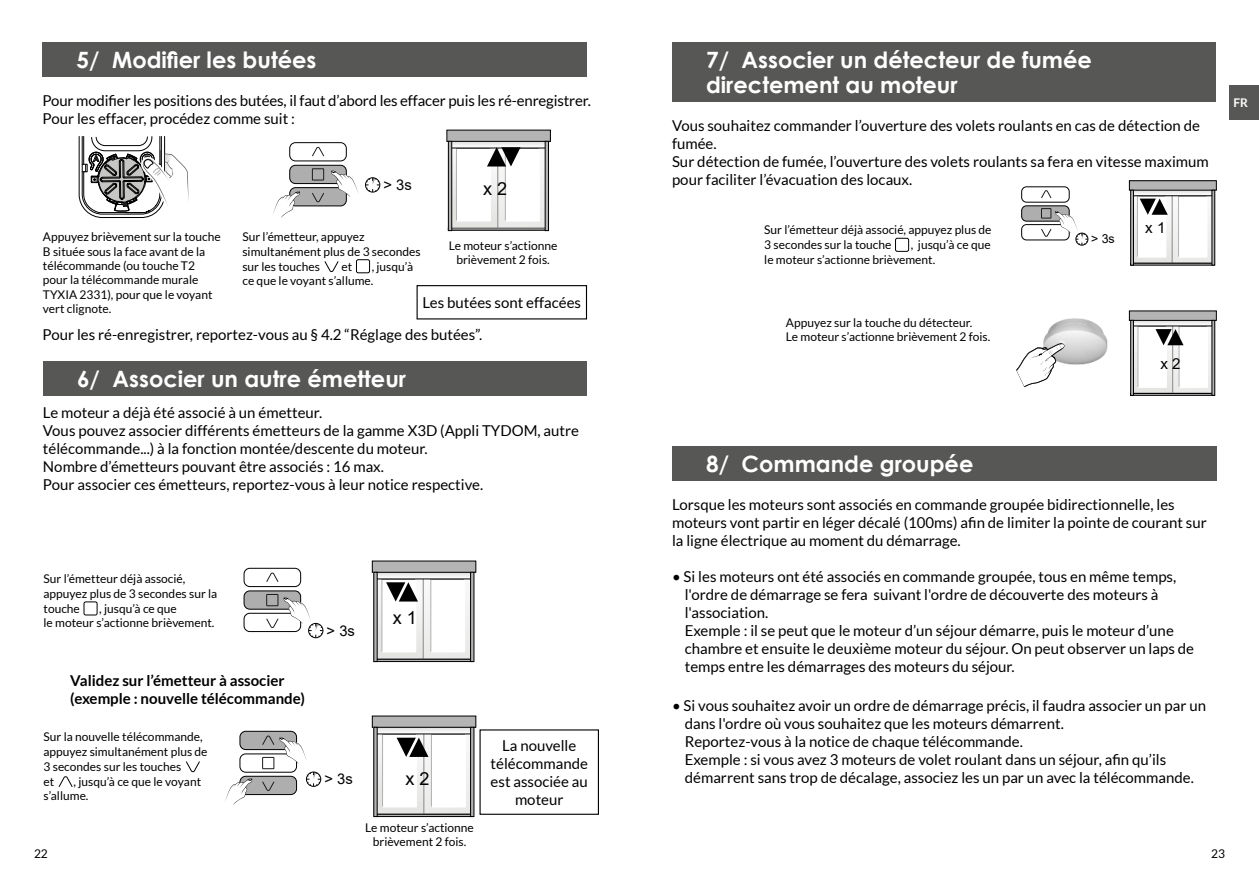
<style>
.page{position:relative;width:1259px;height:893px;background:#fff}
.page>*{position:absolute;margin:0;border:0;box-sizing:border-box;transform-origin:0 0}
.t1{font:700 22.5px/25.5px "Century Gothic";color:#fff}
.t2{font:18px "Arial";color:#000}
.t3{font:15.15px "Arial";color:#000}
.t4{font:15px/18px "Lato";color:#000}
.t5{font:700 15px/18px "Lato";color:#000}
.t6{font:14.7px "Arial";color:#000}
.t7{font:12.45px "Arial";color:#000}
.t8{font:12px/14.4px "Lato";color:#000}
.t9{font:700 12px "Lato";color:#fff}
</style>
<div class="page">
<div style="left:1229px;top:85px;width:30px;height:34px;background:#575756"></div>
<div style="left:372px;top:561px;width:104px;height:11px;background:#b4b4b4"></div>
<div style="left:374px;top:659px;width:99px;height:3px;border:1px solid #000"></div>
<div style="left:374px;top:572px;width:3px;height:90px;border:1px solid #000"></div>
<div style="left:372px;top:716px;width:104px;height:11px;background:#b4b4b4"></div>
<div style="left:374px;top:814px;width:99px;height:3px;border:1px solid #000"></div>
<div style="left:240px;top:731px;width:56px;height:19px;background:#aeaeae;border-radius:6px"></div>
<div style="left:239px;top:731px;width:58px;height:19px;border:1px solid #000;border-radius:6px"></div>
<div style="left:239px;top:753px;width:58px;height:20px;border:1px solid #000;border-radius:6px"></div>
<div style="left:240px;top:776px;width:56px;height:18px;background:#aeaeae;border-radius:6px"></div>
<div style="left:239px;top:776px;width:58px;height:19px;border:1px solid #000;border-radius:6px"></div>
<svg style="left:225px;top:778px;width:28px;height:27px"></svg>
<div style="left:306px;top:771px;width:15px;height:16px;border:1px solid #000;border-radius:50%"></div>
<svg style="left:306px;top:772px;width:15px;height:14px"></svg>
<div style="left:244px;top:568px;width:57px;height:19px;border:1px solid #000;border-radius:6px"></div>
<div style="left:244px;top:591px;width:57px;height:18px;background:#aeaeae;border-radius:6px"></div>
<div style="left:244px;top:590px;width:57px;height:20px;border:1px solid #000;border-radius:6px"></div>
<div style="left:244px;top:613px;width:57px;height:19px;border:1px solid #000;border-radius:6px"></div>
<svg style="left:375px;top:726px;width:98px;height:88px"></svg>
<svg style="left:374px;top:571px;width:99px;height:88px"></svg>
<svg style="left:262px;top:781px;width:13px;height:10px"></svg>
<svg style="left:261px;top:735px;width:46px;height:29px"></svg>
<div style="left:262px;top:757px;width:12px;height:12px;border:1px solid #1d1d1b"></div>
<svg style="left:265px;top:597px;width:58px;height:41px"></svg>
<svg style="left:266px;top:572px;width:13px;height:10px"></svg>
<div style="left:266px;top:594px;width:12px;height:12px;border:1px solid #1d1d1b"></div>
<div style="left:43px;top:43px;width:544px;height:34px;background:#575756"></div>
<div style="left:43px;top:361px;width:543px;height:34px;background:#575756"></div>
<div style="left:672px;top:43px;width:543px;height:59px;background:#575756"></div>
<hr style="left:449px;top:228px;width:49px;height:1px;background:#878786">
<div style="left:447px;top:130px;width:103px;height:11px;background:#b4b4b4"></div>
<div style="left:448px;top:141px;width:4px;height:90px;border:1px solid #000"></div>
<div style="left:289px;top:142px;width:58px;height:19px;border:1px solid #000;border-radius:6px"></div>
<div style="left:290px;top:165px;width:56px;height:19px;background:#aeaeae;border-radius:6px"></div>
<div style="left:289px;top:165px;width:58px;height:19px;border:1px solid #000;border-radius:6px"></div>
<div style="left:290px;top:188px;width:56px;height:18px;background:#aeaeae;border-radius:6px"></div>
<div style="left:289px;top:187px;width:58px;height:19px;border:1px solid #000;border-radius:6px"></div>
<svg style="left:331px;top:170px;width:28px;height:27px"></svg>
<svg style="left:273px;top:191px;width:27px;height:27px"></svg>
<div style="left:365px;top:177px;width:15px;height:16px;border:1px solid #000;border-radius:50%"></div>
<svg style="left:365px;top:178px;width:15px;height:14px"></svg>
<svg style="left:449px;top:140px;width:98px;height:88px"></svg>
<svg style="left:79px;top:136px;width:110px;height:82px"></svg>
<svg style="left:312px;top:193px;width:12px;height:10px"></svg>
<svg style="left:312px;top:146px;width:13px;height:11px"></svg>
<div style="left:312px;top:168px;width:12px;height:12px;border:1px solid #1d1d1b"></div>
<svg style="left:324px;top:261px;width:15px;height:11px"></svg>
<div style="left:356px;top:259px;width:14px;height:14px;border:1px solid #000;border-radius:2px"></div>
<div style="left:416px;top:285px;width:171px;height:34px;border:1px solid #000"></div>
<div style="left:479px;top:729px;width:120px;height:86px;border:1px solid #000"></div>
<div style="left:84px;top:601px;width:14px;height:14px;border:1px solid #000;border-radius:2px"></div>
<svg style="left:185px;top:761px;width:15px;height:12px"></svg>
<svg style="left:59px;top:776px;width:14px;height:11px"></svg>
<div style="left:672px;top:446px;width:544px;height:34px;background:#575756"></div>
<div style="left:1129px;top:181px;width:87px;height:9px;background:#b4b4b4"></div>
<div style="left:1130px;top:263px;width:83px;height:2px;border:1px solid #000"></div>
<div style="left:1130px;top:190px;width:3px;height:75px;border:1px solid #000"></div>
<div style="left:1130px;top:320px;width:3px;height:75px;border:1px solid #000"></div>
<div style="left:1021px;top:186px;width:48px;height:16px;border:1px solid #000;border-radius:5px"></div>
<div style="left:1021px;top:206px;width:48px;height:15px;background:#aeaeae;border-radius:5px"></div>
<div style="left:1021px;top:205px;width:48px;height:16px;border:1px solid #000;border-radius:5px"></div>
<div style="left:1021px;top:224px;width:48px;height:16px;border:1px solid #000;border-radius:5px"></div>
<div style="left:1075px;top:233px;width:13px;height:13px;border:1px solid #000;border-radius:50%"></div>
<img style="left:1043px;top:319px;width:64px;height:45px">
<svg style="left:1016px;top:342px;width:49px;height:45px"></svg>
<svg style="left:1131px;top:313px;width:83px;height:81px"></svg>
<svg style="left:1131px;top:189px;width:82px;height:74px"></svg>
<svg style="left:1040px;top:211px;width:48px;height:34px"></svg>
<svg style="left:1041px;top:190px;width:11px;height:9px"></svg>
<div style="left:1041px;top:208px;width:10px;height:10px;border:1px solid #1d1d1b"></div>
<div style="left:895px;top:238px;width:14px;height:14px;border:1px solid #000;border-radius:2px"></div>
<h1 class="t1" style="left:77px;top:48px;width:241px">5/ Modi昀椀er les butées</h1>
<p class="t4" style="left:42px;top:91px;width:550px">Pour modi昀椀er les positions des butées, il faut d’abord les effacer puis les ré-enregistrer.<br>Pour les effacer, procédez comme suit :</p>
<p class="t6" style="left:383px;top:176px;width:30px">&gt; 3s</p>
<p class="t2" style="left:483px;top:178px;width:26px">x 2</p>
<h1 class="t1" style="left:706px;top:48px;width:387px">7/ Associer un détecteur de fumée directement au moteur</h1>
<p class="t4" style="left:672px;top:117px;width:538px">Vous souhaitez commander l’ouverture des volets roulants en cas de détection de fumée.<br>Sur détection de fumée, l’ouverture des volets roulants sa fera en vitesse maximum pour faciliter l’évacuation des locaux.</p>
<p class="t9" style="left:1233px;top:96px;width:16px">FR</p>
<p class="t8" style="left:43px;top:230px;width:179px">Appuyez brièvement sur la touche<br>B située sous la face avant de la télécommande (ou touche T2 pour la télécommande murale<br>TYXIA 2331), pour que le voyant vert clignote.</p>
<p class="t8" style="left:242px;top:229px;width:180px;line-height:14.9px">Sur l’émetteur, appuyez simultanément plus de 3 secondes sur les touches</p>
<p class="t8" style="left:449px;top:238px;width:110px;text-align:center">Le moteur s’actionne brièvement 2 fois.</p>
<p class="t8" style="left:242px;top:259px;width:172px;text-indent:129px">, jusqu’à ce que le voyant s’allume.</p>
<p class="t8" style="left:342px;top:259px;width:12px">et</p>
<p class="t4" style="left:422px;top:294px;width:160px">Les butées sont effacées</p>
<p class="t4" style="left:42px;top:325px;width:441px">Pour les ré-enregistrer, reportez-vous au § 4.2 “Réglage des butées”.</p>
<h1 class="t1" style="left:77px;top:367px;width:330px">6/ Associer un autre émetteur</h1>
<p class="t4" style="left:43px;top:404px;width:537px">Le moteur a déjà été associé à un émetteur.<br>Vous pouvez associer différents émetteurs de la gamme X3D (Appli TYDOM, autre télécommande...) à la fonction montée/descente du moteur.<br>Nombre d’émetteurs pouvant être associés : 16 max.<br>Pour associer ces émetteurs, reportez-vous à leur notice respective.</p>
<p class="t8" style="left:44px;top:572px;width:175px;line-height:14.9px">Sur l’émetteur déjà associé, appuyez plus de 3 secondes sur la touche</p>
<p class="t8" style="left:44px;top:601px;width:172px;text-indent:56px">, jusqu’à ce que<br>le moteur s’actionne brièvement.</p>
<p class="t5" style="left:70px;top:671px;width:236px">Validez sur l’émetteur à associer (exemple : nouvelle télécommande)</p>
<p class="t8" style="left:44px;top:730px;width:166px;line-height:14.9px">Sur la nouvelle télécommande, appuyez simultanément plus de<br>3 secondes sur les touches<br>et</p>
<p class="t8" style="left:44px;top:774px;width:159px;text-indent:30px">, jusqu’à ce que le voyant s’allume.</p>
<p class="t6" style="left:327px;top:622px;width:30px">&gt; 3s</p>
<p class="t2" style="left:393px;top:607px;width:26px">x 1</p>
<p class="t6" style="left:324px;top:770px;width:30px">&gt; 3s</p>
<p class="t2" style="left:405px;top:768px;width:26px">x 2</p>
<p class="t8" style="left:365px;top:820px;width:110px;text-align:center">Le moteur s’actionne brièvement 2 fois.</p>
<p class="t4" style="left:490px;top:737px;width:99px;text-align:center">La nouvelle télécommande est associée au moteur</p>
<p class="t8" style="left:764px;top:223px;width:229px">Sur l’émetteur déjà associé, appuyez plus de</p>
<p class="t3" style="left:1145px;top:219px;width:22px">x 1</p>
<p class="t8" style="left:764px;top:238px;width:129px">3 secondes sur la touche</p>
<p class="t7" style="left:1091px;top:232px;width:25px">&gt; 3s</p>
<p class="t8" style="left:764px;top:238px;width:228px;text-indent:146px">, jusqu’à ce que le moteur s’actionne brièvement.</p>
<p class="t8" style="left:786px;top:315px;width:206px">Appuyez sur la touche du détecteur.<br>Le moteur s’actionne brièvement 2 fois.</p>
<h1 class="t1" style="left:706px;top:452px;width:269px">8/ Commande groupée</h1>
<p class="t3" style="left:1160px;top:355px;width:22px">x 2</p>
<p class="t4" style="left:672px;top:495px;width:536px">Lorsque les moteurs sont associés en commande groupée bidirectionnelle, les moteurs vont partir en léger décalé (100ms) a昀椀n de limiter la pointe de courant sur la ligne électrique au moment du démarrage.</p>
<p class="t4" style="left:685px;top:567px;width:511px;text-indent:-13px">• Si les moteurs ont été associés en commande groupée, tous en même temps, l'ordre de démarrage se fera suivant l'ordre de découverte des moteurs à l'association.<br>Exemple : il se peut que le moteur d’un séjour démarre, puis le moteur d’une chambre et ensuite le deuxième moteur du séjour. On peut observer un laps de temps entre les démarrages des moteurs du séjour.</p>
<p class="t4" style="left:685px;top:697px;width:523px;text-indent:-13px">• Si vous souhaitez avoir un ordre de démarrage précis, il faudra associer un par un dans l'ordre où vous souhaitez que les moteurs démarrent.<br>Reportez-vous à la notice de chaque télécommande.<br>Exemple : si vous avez 3 moteurs de volet roulant dans un séjour, a昀椀n qu’ils démarrent sans trop de décalage, associez les un par un avec la télécommande.</p>
<p class="t8" style="left:34px;top:846px;width:15px">22</p>
<p class="t8" style="left:1211px;top:846px;width:15px">23</p>
</div>
